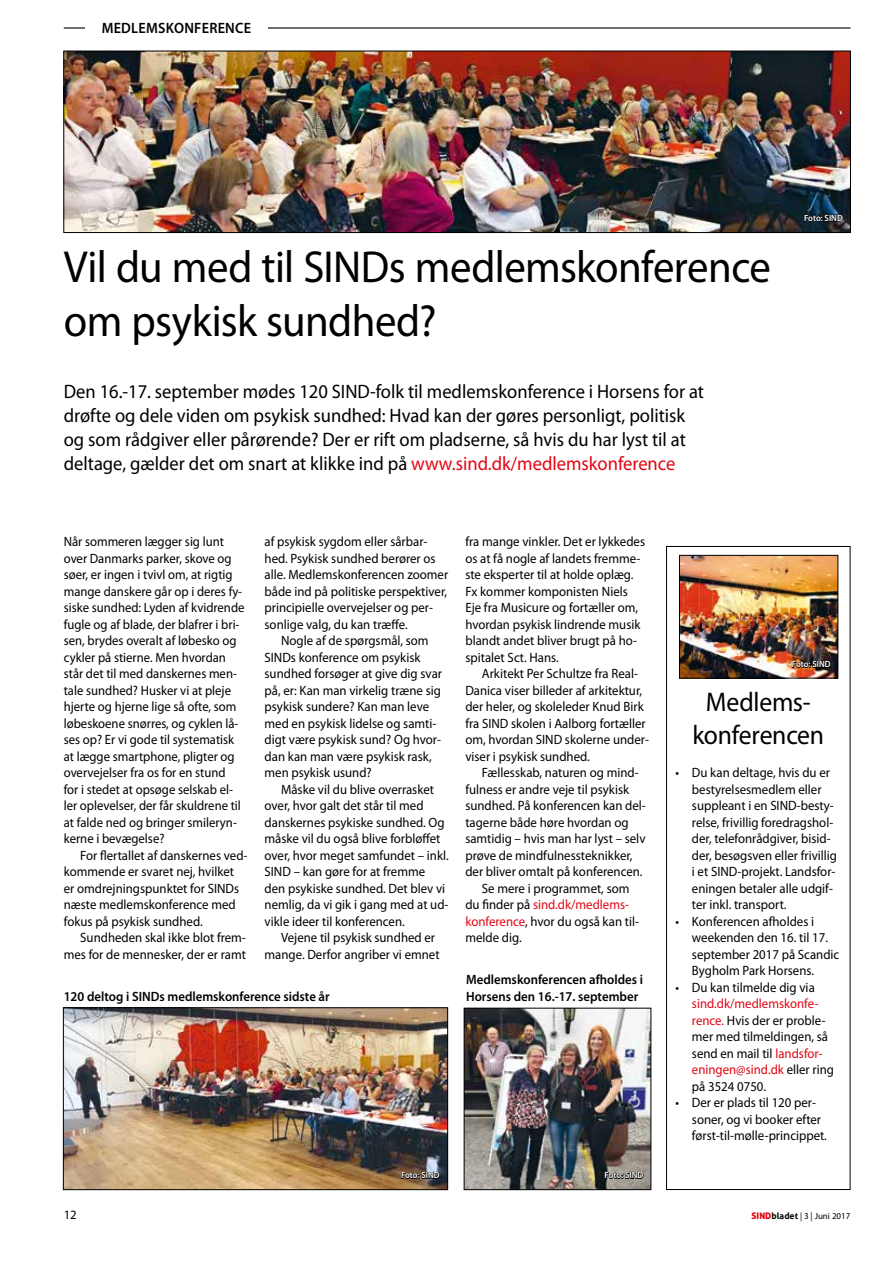
<style>
.page{position:relative;width:893px;height:1263px;background:#fff}
.page>*{position:absolute;margin:0;border:0;box-sizing:border-box;transform-origin:0 0}
.t1{font:45px/54px "Myriad Pro";letter-spacing:-.015em;color:#000;scale:.95 1}
.t2{font:27px/33px "Myriad Pro";letter-spacing:-.01em;color:#000;text-align:center;scale:.95 1}
.t3{font:19.5px/24px "Myriad Pro";color:#000;scale:.95 1}
.t4{font:600 15px "Myriad Pro";letter-spacing:.02em;color:#000;scale:.95 1}
.t5{font:13.5px/16.5px "Myriad Pro";color:#000;scale:.95 1}
.t6{font:13.5px/16.5px "Myriad Pro";color:#000;scale:.94 1}
.t7{font:600 13.5px/16.5px "Myriad Pro";color:#000;scale:.95 1}
.t8{font:13.5px "Myriad Pro";color:#e30613;scale:.95 1}
.t9{font:12.75px "Myriad Pro";color:#000}
.t10{font:600 9px "Myriad Pro";color:#fff;scale:.95 1}
.t11{font:9px "Myriad Pro";color:#000}
.s1{color:#e30613}
.s2{color:#000}
.s3{font-family:"Aller Display";color:#e30613}
.s4{font-family:"Aller";font-weight:700}
</style>
<div class="page">
<hr style="left:64px;top:27px;width:786px;height:2px;background:#000">
<div style="left:85px;top:21px;width:183px;height:16px;background:#fff"></div>
<img style="left:65px;top:53px;width:784px;height:178px">
<div style="left:63px;top:51px;width:788px;height:182px;border:1px solid #000"></div>
<div style="left:666px;top:546px;width:184px;height:644px;border:1px solid #000"></div>
<img style="left:681px;top:557px;width:155px;height:119px">
<div style="left:679px;top:555px;width:159px;height:123px;border:1px solid #000"></div>
<img style="left:466px;top:1010px;width:183px;height:178px">
<div style="left:464px;top:1008px;width:187px;height:182px;border:1px solid #000"></div>
<svg style="left:804px;top:215px;width:39px;height:6px"></svg>
<svg style="left:792px;top:661px;width:39px;height:7px"></svg>
<svg style="left:605px;top:1172px;width:38px;height:7px"></svg>
<img style="left:65px;top:1009px;width:381px;height:179px">
<div style="left:63px;top:1007px;width:385px;height:183px;border:1px solid #000"></div>
<svg style="left:401px;top:1172px;width:39px;height:7px"></svg>
<p class="t4" style="left:102px;top:18px;width:159px">MEDLEMSKONFERENCE</p>
<h1 class="t1" style="left:64px;top:239px;width:746px">Vil du med til SINDs medlemskonference om psykisk sundhed?</h1>
<p class="t3" style="left:64px;top:379px;width:675px">Den 16.-17. september mødes 120 SIND-folk til medlemskonference i Horsens for at drøfte og dele viden om psykisk sundhed: Hvad kan der gøres personligt, politisk og som rådgiver eller pårørende? Der er rift om pladserne, så hvis du har lyst til at deltage, gælder det om snart at klikke ind på <span class="s1">www.sind.dk/medlemskonference</span></p>
<p class="t10" style="left:804px;top:212px;width:42px">Foto: SIND</p>
<p class="t6" style="left:64px;top:533px;width:194px">Når sommeren lægger sig lunt over Danmarks parker, skove og søer, er ingen i tvivl om, at rigtig mange danskere går op i deres fy&shy;siske sundhed: Lyden af kvidrende fugle og af blade, der blafrer i bri&shy;sen, brydes overalt af løbesko og cykler på stierne. Men hvordan står det til med danskernes men&shy;tale sundhed? Husker vi at pleje hjerte og hjerne lige så ofte, som løbeskoene snørres, og cyklen lå&shy;ses op? Er vi gode til systematisk at lægge smartphone, pligter og overvejelser fra os for en stund<br>for i stedet at opsøge selskab el&shy;ler oplevelser, der får skuldrene til at falde ned og bringer smileryn&shy;kerne i bevægelse?</p>
<p class="t5" style="left:64px;top:847px;width:195px;text-indent:16px">For flertallet af danskernes ved&shy;kommende er svaret nej, hvilket er omdrejningspunktet for SINDs næste medlemskonference med fokus på psykisk sundhed.</p>
<p class="t5" style="left:64px;top:929px;width:193px;text-align:right">Sundheden skal ikke blot frem&shy;mes for de mennesker, der er ramt</p>
<p class="t5" style="left:265px;top:533px;width:195px">af psykisk sygdom eller sårbar&shy;hed. Psykisk sundhed berører os alle. Medlemskonferencen zoomer både ind på politiske perspektiver, principielle overvejelser og per&shy;sonlige valg, du kan træffe.</p>
<p class="t5" style="left:265px;top:632px;width:188px;text-indent:17px">Nogle af de spørgsmål, som<br>SINDs konference om psykisk sundhed forsøger at give dig svar på, er: Kan man virkelig træne sig psykisk sundere? Kan man leve med en psykisk lidelse og samti&shy;digt være psykisk sund? Og hvor&shy;dan kan man være psykisk rask, men psykisk usund?</p>
<p class="t5" style="left:265px;top:781px;width:195px;text-indent:17px">Måske vil du blive overrasket over, hvor galt det står til med danskernes psykiske sundhed. Og måske vil du også blive forbløffet over, hvor meget samfundet – inkl.<br>SIND – kan gøre for at fremme den psykiske sundhed. Det blev vi nemlig, da vi gik i gang med at ud&shy;vikle ideer til konferencen.</p>
<p class="t5" style="left:265px;top:929px;width:186px;text-indent:17px">Vejene til psykisk sundhed er mange. Derfor angriber vi emnet</p>
<p class="t7" style="left:64px;top:987px;width:281px">120 deltog i SINDs medlemskonference sidste år</p>
<p class="t5" style="left:465px;top:533px;width:191px">fra mange vinkler. Det er lykkedes os at få nogle af landets fremme&shy;ste eksperter til at holde oplæg.<br>Fx kommer komponisten Niels<br>Eje fra Musicure og fortæller om, hvordan psykisk lindrende musik blandt andet bliver brugt på ho&shy;spitalet Sct. Hans.</p>
<p class="t5" style="left:465px;top:665px;width:195px;text-indent:17px">Arkitekt Per Schultze fra Real-<br>Danica viser billeder af arkitektur, der heler, og skoleleder Knud Birk fra SIND skolen i Aalborg fortæller om, hvordan SIND skolerne under&shy;viser i psykisk sundhed.</p>
<p class="t5" style="left:482px;top:764px;width:167px">Fællesskab, naturen og mind-</p>
<p class="t5" style="left:465px;top:781px;width:174px">fulness er andre veje til psykisk</p>
<p class="t5" style="left:465px;top:797px;width:192px">sundhed. På konferencen kan del-</p>
<p class="t5" style="left:465px;top:814px;width:173px">tagerne både høre hvordan og</p>
<p class="t5" style="left:465px;top:830px;width:191px">samtidig – hvis man har lyst – selv</p>
<p class="t5" style="left:465px;top:847px;width:178px">prøve de mindfulnessteknikker,</p>
<p class="t5" style="left:465px;top:863px;width:188px">der bliver omtalt på konferencen.</p>
<p class="t5" style="left:482px;top:880px;width:157px">Se mere i programmet, som</p>
<p class="t8" style="left:465px;top:896px;width:174px"><span class="s2">du finder på</span> sind.dk/medlems-</p>
<p class="t5" style="left:465px;top:913px;width:184px"><span class="s1">konference</span>, hvor du også kan til-</p>
<p class="t5" style="left:465px;top:929px;width:61px">melde dig.</p>
<p class="t7" style="left:466px;top:971px;width:188px">Medlemskonferencen afholdes i<br>Horsens den 16.-17. september</p>
<p class="t10" style="left:401px;top:1170px;width:42px">Foto: SIND</p>
<p class="t10" style="left:605px;top:1170px;width:42px">Foto: SIND</p>
<p class="t10" style="left:792px;top:659px;width:42px">Foto: SIND</p>
<h2 class="t2" style="left:692px;top:685px;width:140px">Medlems&shy;konferencen</h2>
<p class="t5" style="left:692px;top:764px;width:154px;text-indent:-16px">• Du kan deltage, hvis du er bestyrelsesmedlem eller suppleant i en SIND-besty&shy;relse, frivillig foredragshol&shy;der, telefonrådgiver, bisid&shy;der, besøgsven eller frivillig i et SIND-projekt. Landsfor&shy;eningen betaler alle udgif&shy;ter inkl. transport.</p>
<p class="t5" style="left:692px;top:913px;width:157px;text-indent:-17px">• Konferencen afholdes i weekenden den 16. til 17. september 2017 på Scandic<br>Bygholm Park Horsens.</p>
<p class="t5" style="left:675px;top:979px;width:148px">• Du kan tilmelde dig via</p>
<p class="t5" style="left:692px;top:995px;width:151px"><span class="s1">sind.dk/medlemskonfe&shy;rence.</span> Hvis der er proble&shy;mer med tilmeldingen, så send en mail til <span class="s1">landsfor&shy;eningen@sind.dk</span> eller ring på 3524 0750.</p>
<p class="t5" style="left:692px;top:1094px;width:144px;text-indent:-17px">• Der er plads til 120 per&shy;soner, og vi booker efter først-til-mølle-princippet.</p>
<p class="t9" style="left:64px;top:1207px;width:15px">12</p>
<p class="t11" style="left:752px;top:1210px;width:100px"><span class="s3">SIND</span><span class="s4">bladet</span> | 3 | Juni 2017</p>
</div>
